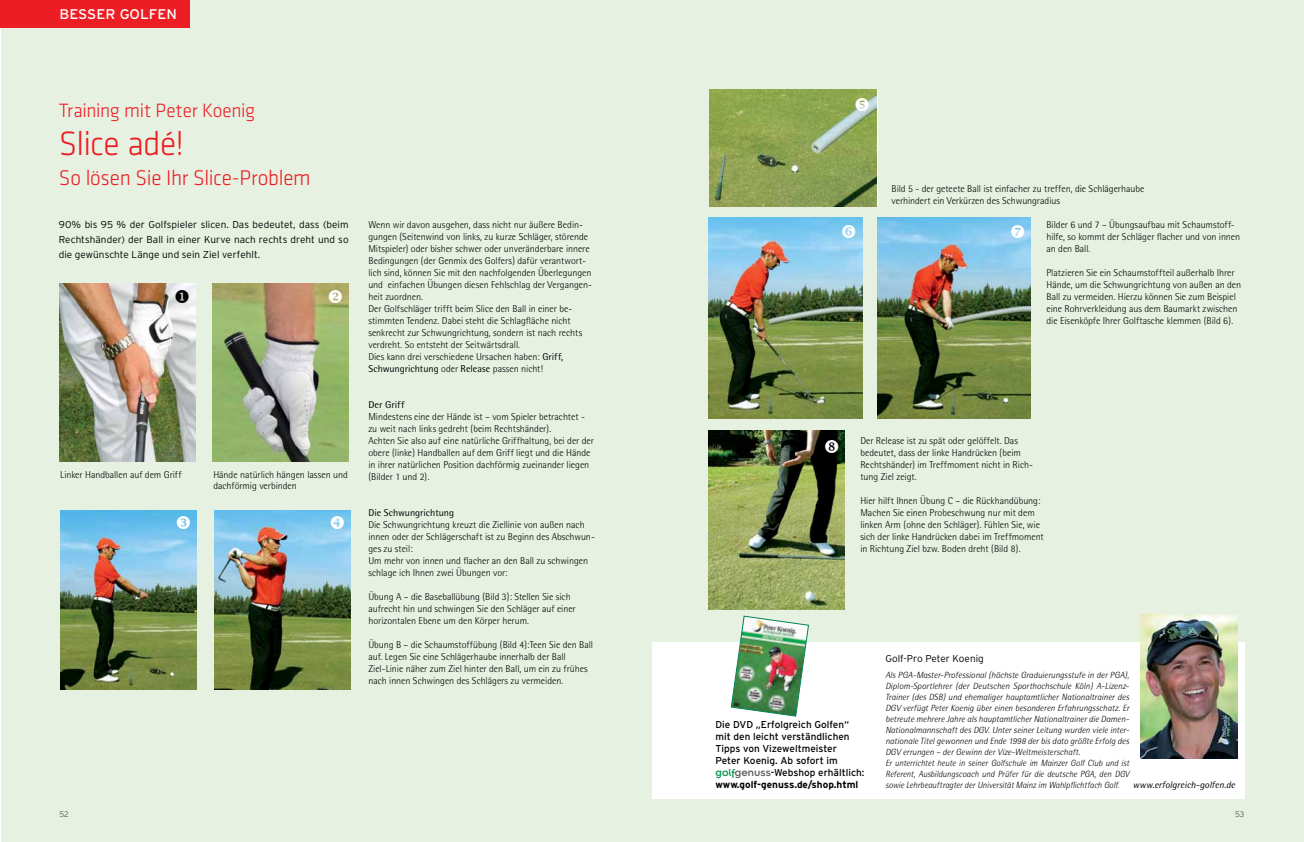
<style>
.page{position:relative;width:1304px;height:842px;background:#fff}
.page>*{position:absolute;margin:0;border:0;box-sizing:border-box;transform-origin:0 0}
.t1{font:300 35px "Klavika";letter-spacing:-.015em;color:#ed1d24}
.t2{font:300 22px "Klavika";letter-spacing:-.015em;color:#ed1d24}
.t3{font:300 20px "Klavika";letter-spacing:-.015em;color:#ed1d24}
.t4{font:14px "Interstate";color:#fff;scale:1.05 1}
.t5{font:300 10px/12px "Rotis Semi Sans";letter-spacing:-.005em;color:#000}
.t6{font:300 10px/15px "Interstate";letter-spacing:.005em;color:#000;text-align:justify}
.t7{font:10px/12px "Interstate";color:#000}
.t8{font:10px "Rotis Semi Sans";color:#000}
.t9{font:italic 9.5px "Rotis Semi Sans";color:#000}
.t10{font:italic 300 9px/11px "Rotis Semi Sans";color:#000}
.t11{font:300 8px "Interstate";color:#58595b}
.s1{font-weight:400}
.s2{font-family:"Insignia LT Std";font-size:11px;color:#009247}
.s3{font-family:"Insignia LT Std";font-size:11px;color:#58595b}
.s4{font-weight:700}
</style>
<div class="page">
<div style="left:1px;top:0;width:1303px;height:842px;background:#e7f1e2"></div>
<div style="left:0;top:0;width:190px;height:27px;background:#ed1d24"></div>
<div style="left:652px;top:641px;width:592px;height:157px;background:#fff"></div>
<img style="left:1140px;top:615px;width:97px;height:144px">
<img style="left:731px;top:615px;width:78px;height:102px">
<img style="left:59px;top:283px;width:136px;height:179px">
<img style="left:878px;top:217px;width:153px;height:202px">
<img style="left:214px;top:510px;width:136px;height:179px">
<img style="left:709px;top:217px;width:153px;height:202px">
<img style="left:709px;top:431px;width:136px;height:178px">
<img style="left:61px;top:510px;width:136px;height:179px">
<img style="left:709px;top:90px;width:168px;height:116px">
<img style="left:212px;top:283px;width:136px;height:179px">
<svg style="left:1011px;top:225px;width:13px;height:13px"></svg>
<svg style="left:825px;top:440px;width:13px;height:13px"></svg>
<svg style="left:842px;top:225px;width:13px;height:13px"></svg>
<svg style="left:855px;top:97px;width:13px;height:14px"></svg>
<svg style="left:177px;top:515px;width:13px;height:14px"></svg>
<svg style="left:331px;top:515px;width:13px;height:14px"></svg>
<svg style="left:176px;top:289px;width:13px;height:13px"></svg>
<svg style="left:329px;top:289px;width:13px;height:13px"></svg>
<h3 class="t4" style="left:60px;top:6px;width:113px">BESSER GOLFEN</h3>
<h3 class="t3" style="left:59px;top:100px;width:198px">Training mit Peter Koenig</h3>
<h1 class="t1" style="left:59px;top:124px;width:127px">Slice adé!</h1>
<h2 class="t2" style="left:59px;top:166px;width:253px">So lösen Sie Ihr Slice-Problem</h2>
<p class="t6" style="left:59px;top:217px;width:291px">90% bis 95 % der Golfspieler slicen. Das bedeutet, dass (beim Rechtshänder) der Ball in einer Kurve nach rechts dreht und so die gewünschte Länge und sein Ziel verfehlt.</p>
<p class="t5" style="left:60px;top:468px;width:123px">Linker Handballen auf dem Griff</p>
<p class="t5" style="left:213px;top:469px;width:136px;line-height:11px">Hände natürlich hängen lassen und dachförmig verbinden</p>
<p class="t5" style="left:368px;top:219px;width:225px">Wenn wir davon ausgehen, dass nicht nur äußere Bedin&shy;gungen (Seitenwind von links, zu kurze Schläger, störende Mitspieler) oder bisher schwer oder unveränderbare innere Bedingungen (der Genmix des Golfers) dafür verantwort&shy;lich sind, können Sie mit den nachfolgenden Überlegungen und einfachen Übungen diesen Fehlschlag der Vergangen&shy;heit zuordnen.<br>Der Golfschläger trifft beim Slice den Ball in einer be&shy;stimmten Tendenz. Dabei steht die Schlagfläche nicht senkrecht zur Schwungrichtung, sondern ist nach rechts verdreht. So entsteht der Seitwärtsdrall.<br>Dies kann drei verschiedene Ursachen haben: <span class="s1">Griff, Schwungrichtung</span> oder <span class="s1">Release</span> passen nicht!</p>
<p class="t8" style="left:368px;top:399px;width:38px">Der Griff</p>
<p class="t5" style="left:368px;top:411px;width:227px">Mindestens eine der Hände ist – vom Spieler betrachtet - zu weit nach links gedreht (beim Rechtshänder).<br>Achten Sie also auf eine natürliche Griffhaltung, bei der der obere (linke) Handballen auf dem Griff liegt und die Hände in ihrer natürlichen Position dachförmig zueinander liegen (Bilder 1 und 2).</p>
<p class="t8" style="left:368px;top:507px;width:87px">Die Schwungrichtung</p>
<p class="t5" style="left:368px;top:519px;width:228px">Die Schwungrichtung kreuzt die Ziellinie von außen nach innen oder der Schlägerschaft ist zu Beginn des Abschwun&shy;ges zu steil:<br>Um mehr von innen und flacher an den Ball zu schwingen schlage ich Ihnen zwei Übungen vor:</p>
<p class="t5" style="left:368px;top:591px;width:209px">Übung A – die Baseballübung (Bild 3): Stellen Sie sich aufrecht hin und schwingen Sie den Schläger auf einer horizontalen Ebene um den Körper herum.</p>
<p class="t5" style="left:368px;top:639px;width:226px">Übung B – die Schaumstoffübung (Bild 4):Teen Sie den Ball auf. Legen Sie eine Schlägerhaube innerhalb der Ball Ziel-Linie näher zum Ziel hinter den Ball, um ein zu frühes nach innen Schwingen des Schlägers zu vermeiden.</p>
<p class="t5" style="left:891px;top:183px;width:254px">Bild 5 - der geteete Ball ist einfacher zu treffen, die Schlägerhaube verhindert ein Verkürzen des Schwungradius</p>
<p class="t5" style="left:1046px;top:219px;width:195px">Bilder 6 und 7 – Übungsaufbau mit Schaumstoff&shy;hilfe, so kommt der Schläger flacher und von innen an den Ball.</p>
<p class="t5" style="left:1046px;top:267px;width:196px">Platzieren Sie ein Schaumstoffteil außerhalb Ihrer Hände, um die Schwungrichtung von außen an den Ball zu vermeiden. Hierzu können Sie zum Beispiel eine Rohrverkleidung aus dem Baumarkt zwischen die Eisenköpfe Ihrer Golftasche klemmen (Bild 6).</p>
<p class="t5" style="left:860px;top:435px;width:174px">Der Release ist zu spät oder gelöffelt. Das bedeutet, dass der linke Handrücken (beim Rechtshänder) im Treffmoment nicht in Rich&shy;tung Ziel zeigt.</p>
<p class="t5" style="left:860px;top:495px;width:185px">Hier hilft Ihnen Übung C – die Rückhandübung:<br>Machen Sie einen Probeschwung nur mit dem linken Arm (ohne den Schläger). Fühlen Sie, wie sich der linke Handrücken dabei im Treffmoment in Richtung Ziel bzw. Boden dreht (Bild 8).</p>
<p class="t7" style="left:715px;top:718px;width:151px">Die DVD „Erfolgreich Golfen“ mit den leicht verständlichen<br>Tipps von Vizeweltmeister<br>Peter Koenig. Ab sofort im <span class="s2">golf</span><span class="s3">genuss</span>-Webshop erhältlich: <span class="s4">www.golf-genuss.de/shop.html</span></p>
<p class="t6" style="left:885px;top:650px;width:100px">Golf-Pro Peter Koenig</p>
<p class="t10" style="left:885px;top:669px;width:245px">Als PGA-Master-Professional (höchste Graduierungsstufe in der PGA), Diplom-Sportlehrer (der Deutschen Sporthochschule Köln) A-Lizenz-Trainer (des DSB) und ehemaliger hauptamtlicher Nationaltrainer des DGV verfügt Peter Koenig über einen besonderen Erfahrungsschatz. Er betreute mehrere Jahre als hauptamtlicher Nationaltrainer die Damen-Nationalmannschaft des DGV. Unter seiner Leitung wurden viele inter&shy;nationale Titel gewonnen und Ende 1998 der bis dato größte Erfolg des DGV errungen – der Gewinn der Vize-Weltmeisterschaft.<br>Er unterrichtet heute in seiner Golfschule im Mainzer Golf Club und ist Referent, Ausbildungscoach und Prüfer für die deutsche PGA, den DGV sowie Lehrbeauftragter der Universität Mainz im Wahlpflichtfach Golf.</p>
<p class="t9" style="left:1133px;top:779px;width:104px">www.erfolgreich-golfen.de</p>
<p class="t11" style="left:60px;top:810px;width:11px">52</p>
<p class="t11" style="left:1235px;top:810px;width:11px">53</p>
</div>
